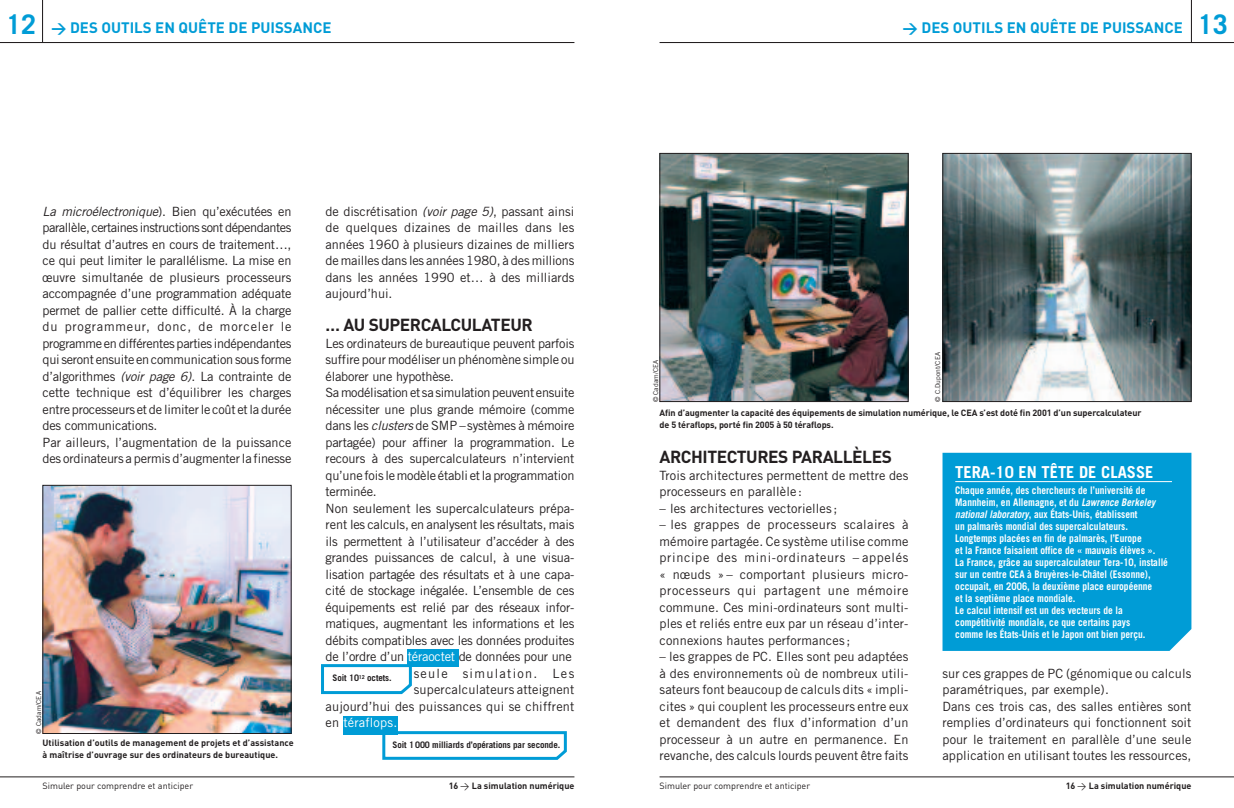
<style>
.page{position:relative;width:1234px;height:808px;background:#fff}
.page>*{position:absolute;margin:0;border:0;box-sizing:border-box;transform-origin:0 0}
.t1{font:700 27px "Trade Gothic";color:#009cd6}
.t2{font:700 17.25px "DIN";letter-spacing:-.025em;color:#231f20}
.t3{font:700 16.5px "Trade Gothic";color:#fff}
.t4{font:700 15px "DIN";color:#009cd6}
.t5{font:12.75px/16.5px "Trade Gothic";letter-spacing:-.015em;color:#231f20;text-align:justify}
.t6{font:12.75px/16.5px "Trade Gothic";letter-spacing:.005em;color:#231f20}
.t7{font:12.75px/16.5px "Trade Gothic";letter-spacing:.01em;color:#231f20}
.t8{font:12.75px "Trade Gothic";letter-spacing:.015em;color:#231f20}
.t9{font:12.75px "Trade Gothic";letter-spacing:.1em;color:#231f20}
.t10{font:12.75px "Trade Gothic";letter-spacing:.015em;color:#fff}
.t11{font:700 10.5px/12px "Trade Gothic";color:#fff;scale:.9 1}
.t12{font:700 9px/12px "DIN";letter-spacing:-.005em;color:#231f20}
.t13{font:9px "DIN";color:#231f20}
.t14{font:700 9px "Trade Gothic";letter-spacing:-.01em;color:#231f20}
.t15{font:6.75px "Trade Gothic";letter-spacing:.005em;color:#231f20}
.s1{font-family:"Trade Gothic";font-size:27px}
.s2{font-family:"DIN Bold Expert";font-weight:400}
.s3{font-style:italic}
.s4{color:#fff}
.s5{color:#231f20}
.s6{font-family:"DIN Regular Expert";font-weight:400}
</style>
<div class="page">
<div style="left:407px;top:649px;width:51px;height:18px;background:#009cd6"></div>
<div style="left:342px;top:716px;width:55px;height:18px;background:#009cd6"></div>
<hr style="left:0;top:42px;width:574px;height:1px;background:#231f20">
<hr style="left:42px;top:0;width:1px;height:43px;background:#231f20">
<hr style="left:0;top:777px;width:574px;height:1px;background:#231f20">
<img style="left:661px;top:155px;width:245px;height:245px">
<div style="left:659px;top:153px;width:249px;height:249px;border:1px solid #231f20"></div>
<svg style="left:382px;top:731px;width:184px;height:29px"></svg>
<svg style="left:321px;top:664px;width:91px;height:30px"></svg>
<hr style="left:1190px;top:0;width:1px;height:43px;background:#231f20">
<hr style="left:659px;top:42px;width:574px;height:1px;background:#231f20">
<hr style="left:659px;top:777px;width:574px;height:1px;background:#231f20">
<img style="left:45px;top:487px;width:244px;height:245px">
<div style="left:43px;top:485px;width:248px;height:249px;border:1px solid #231f20"></div>
<div style="left:942px;top:453px;width:249px;height:198px;background:#009cd6"></div>
<hr style="left:955px;top:481px;width:216px;height:1px;background:#fff">
<img style="left:944px;top:155px;width:245px;height:245px">
<div style="left:942px;top:153px;width:249px;height:249px;border:1px solid #231f20"></div>
<p class="t4" style="left:6px;top:22px;width:326px"><span class="s1">12</span> <span class="s2">w</span> DES OUTILS EN QUÊTE DE PUISSANCE</p>
<p class="t5" style="left:43px;top:204px;width:250px;text-align:left"><span class="s3">La microélectronique</span>). Bien qu’exécutées en parallèle,certaines instructions sontdépendantes du résultat d’autres en cours de traitement…, ce qui peut limiter le parallélisme. La mise en œuvre simultanée de plusieurs processeurs accompagnée d’une programmation adéquate permet de pallier cette difficulté. À la charge du programmeur, donc, de morceler le programme endifférentesparties indépendantes qui seront ensuite encommunicationsous forme d’algorithmes <span class="s3">(voir page 6)</span>. La contrainte de cette technique est d’équilibrer les charges entreprocesseurs etde limiterle coût etladurée des communications.<br>Par ailleurs, l’augmentation de la puissance des ordinateurs a permis d’augmenter la finesse</p>
<p class="t5" style="left:325px;top:204px;width:250px">de discrétisation <span class="s3">(voir page 5)</span>, passant ainsi de quelques dizaines de mailles dans les années 1960 à plusieurs dizaines de milliers de mailles dans les années 1980, à des millions dans les années 1990 et… à des milliards aujourd’hui.</p>
<p class="t2" style="left:325px;top:319px;width:209px">… AU SUPERCALCULATEUR</p>
<p class="t5" style="left:325px;top:336px;width:250px">Les ordinateurs de bureautique peuvent parfois</p>
<p class="t5" style="left:325px;top:353px;width:250px">suffire pour modéliser un phénomène simple ou</p>
<p class="t5" style="left:325px;top:369px;width:130px">élaborer une hypothèse.</p>
<p class="t5" style="left:325px;top:386px;width:250px">Samodélisationet sa simulationpeuvent ensuite</p>
<p class="t5" style="left:325px;top:402px;width:250px">nécessiter une plus grande mémoire (comme</p>
<p class="t5" style="left:325px;top:419px;width:250px">dans les <span class="s3">clusters</span> de SMP –systèmes à mémoire</p>
<p class="t5" style="left:325px;top:435px;width:250px">partagée) pour affiner la programmation. Le</p>
<p class="t5" style="left:325px;top:452px;width:250px">recours à des supercalculateurs n’intervient</p>
<p class="t5" style="left:325px;top:468px;width:250px">qu’une fois lemodèle établi etlaprogrammation</p>
<p class="t5" style="left:325px;top:485px;width:53px">terminée.</p>
<p class="t5" style="left:325px;top:501px;width:250px">Non seulement les supercalculateurs prépa-</p>
<p class="t5" style="left:325px;top:518px;width:250px">rent les calculs, en analysent les résultats, mais</p>
<p class="t5" style="left:325px;top:534px;width:250px">ils permettent à l’utilisateur d’accéder à des</p>
<p class="t5" style="left:325px;top:551px;width:250px">grandes puissances de calcul, à une visua-</p>
<p class="t5" style="left:325px;top:567px;width:250px">lisation partagée des résultats et à une capa-</p>
<p class="t5" style="left:325px;top:584px;width:250px">cité de stockage inégalée. L’ensemble de ces</p>
<p class="t5" style="left:325px;top:600px;width:250px">équipements est relié par des réseaux infor-</p>
<p class="t5" style="left:325px;top:617px;width:250px">matiques, augmentant les informations et les</p>
<p class="t5" style="left:325px;top:633px;width:250px">débits compatibles avec les données produites</p>
<p class="t5" style="left:325px;top:650px;width:248px">de l’ordre d’un <span class="s4">téraoctet</span> de données pour une</p>
<p class="t9" style="left:413px;top:669px;width:162px">seule simulation. Les</p>
<p class="t8" style="left:413px;top:685px;width:162px">supercalculateurs atteignent</p>
<p class="t8" style="left:325px;top:702px;width:250px">aujourd’hui des puissances qui se chiffrent</p>
<p class="t10" style="left:325px;top:718px;width:73px"><span class="s5">en</span> téraflops.</p>
<p class="t14" style="left:332px;top:675px;width:61px">Soit 10<sup>12</sup> octets.</p>
<p class="t15" style="left:36px;top:734px;width:44px;rotate:-90deg">© Cadam/CEA</p>
<p class="t12" style="left:43px;top:738px;width:252px">Utilisation d’outils de management de projets et d’assistance à maîtrise d’ouvrage sur des ordinateurs de bureautique.</p>
<p class="t14" style="left:392px;top:742px;width:169px">Soit 1000 milliards d’opérations par seconde.</p>
<p class="t13" style="left:43px;top:783px;width:152px">Simuler pour comprendre et anticiper</p>
<p class="t12" style="left:448px;top:781px;width:127px">16 <span class="s6">w</span> La simulation numérique</p>
<p class="t4" style="left:902px;top:22px;width:282px"><span class="s2">w</span> DES OUTILS EN QUÊTE DE PUISSANCE</p>
<p class="t1" style="left:1197px;top:14px;width:32px">13</p>
<p class="t15" style="left:653px;top:402px;width:44px;rotate:-90deg">© Cadam/CEA</p>
<p class="t15" style="left:935px;top:402px;width:51px;rotate:-90deg">© C.Dupont/CEA</p>
<p class="t12" style="left:659px;top:408px;width:483px">Afin d’augmenter la capacité des équipements de simulation numérique, le CEA s’est doté fin 2001 d’un supercalculateur de 5 téraflops, porté fin 2005 à 50 téraflops.</p>
<p class="t2" style="left:659px;top:451px;width:234px">ARCHITECTURES PARALLÈLES</p>
<p class="t7" style="left:659px;top:468px;width:250px">Trois architectures permettent de mettre des processeurs en parallèle :</p>
<p class="t7" style="left:659px;top:501px;width:179px">– les architectures vectorielles ;</p>
<p class="t5" style="left:659px;top:518px;width:250px">– les grappes de processeurs scalaires à mémoire partagée. Ce système utilise comme principe des mini-ordinateurs – appelés « nœuds » – comportant plusieurs micro&shy;processeurs qui partagent une mémoire commune. Ces mini-ordinateurs sont multi&shy;ples et reliés entre eux par un réseau d’inter&shy;connexions hautes performances ;</p>
<p class="t5" style="left:659px;top:650px;width:250px">– les grappes de PC. Elles sont peu adaptées à des environnements où de nombreux utili&shy;sateurs font beaucoup de calculs dits « impli&shy;cites » qui couplent les processeurs entre eux et demandent des flux d’information d’un processeur à un autre en permanence. En revanche, des calculs lourds peuvent être faits</p>
<p class="t3" style="left:955px;top:466px;width:200px">TERA-10 EN TÊTE DE CLASSE</p>
<p class="t11" style="left:955px;top:485px;width:238px">Chaque année, des chercheurs de l’université de Mannheim, en Allemagne, et du <span class="s3">Lawrence Berkeley national laboratory</span>, aux États-Unis, établissent<br>un palmarès mondial des supercalculateurs.<br>Longtemps placées en fin de palmarès, l’Europe<br>et la France faisaient office de « mauvais élèves ».<br>La France, grâce au supercalculateur Tera-10, installé sur un centre CEA à Bruyères-le-Châtel (Essonne), occupait, en 2006, la deuxième place européenne<br>et la septième place mondiale.<br>Le calcul intensif est un des vecteurs de la compétitivité mondiale, ce que certains pays<br>comme les États-Unis et le Japon ont bien perçu.</p>
<p class="t6" style="left:942px;top:666px;width:250px">sur ces grappes de PC (génomique ou calculs paramétriques, par exemple).<br>Dans ces trois cas, des salles entières sont remplies d’ordinateurs qui fonctionnent soit pour le traitement en parallèle d’une seule application en utilisant toutes les ressources,</p>
<p class="t13" style="left:659px;top:783px;width:152px">Simuler pour comprendre et anticiper</p>
<p class="t12" style="left:1065px;top:781px;width:127px">16 <span class="s6">w</span> La simulation numérique</p>
</div>
